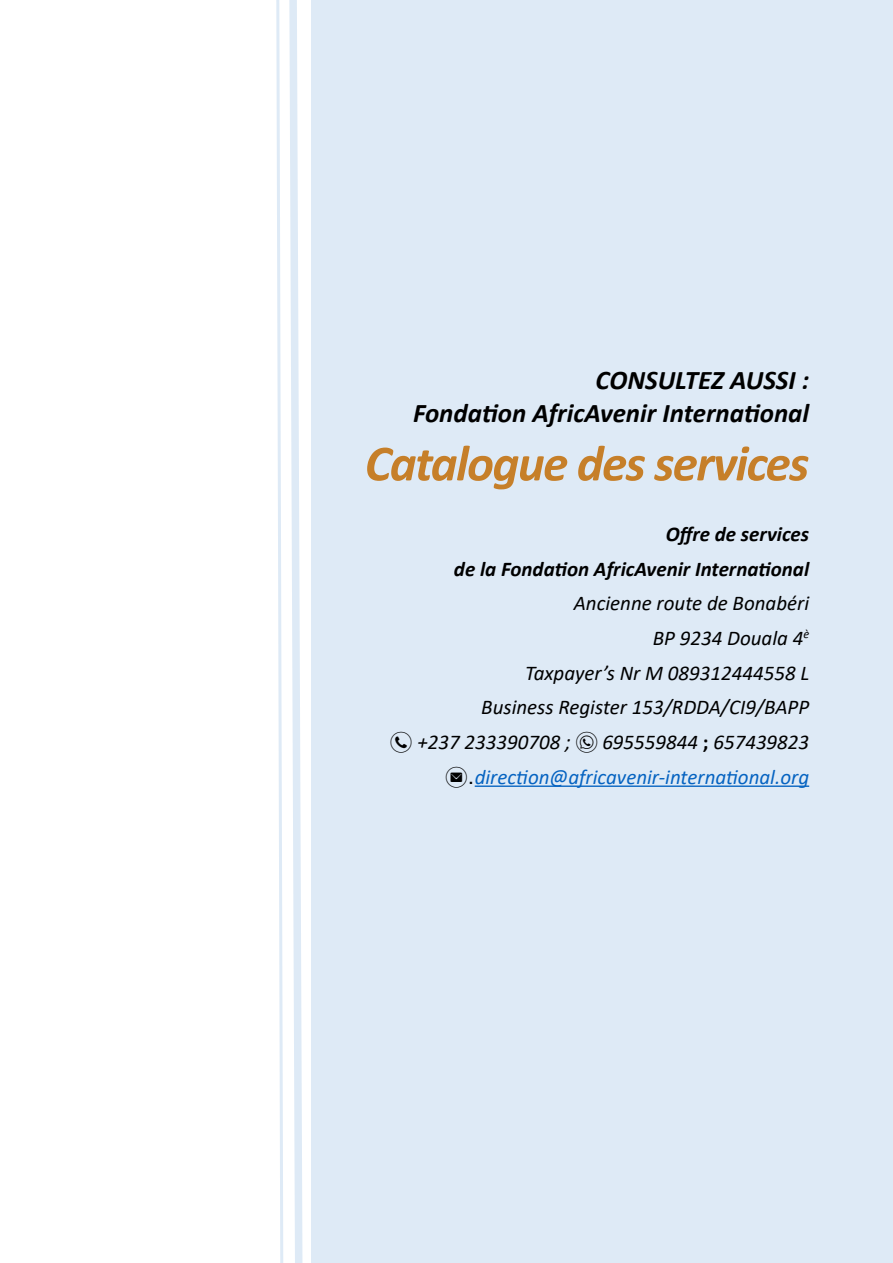
<style>
.page{position:relative;width:893px;height:1263px;background:#fff}
.page>*{position:absolute;margin:0;border:0;box-sizing:border-box;transform-origin:0 0}
.t1{font:italic 700 51px "Calibri";letter-spacing:-.03em;color:#c67f29}
.t2{font:italic 700 27px "Calibri";color:#000}
.t3{font:italic 21px "Calibri";color:#000}
.t4{font:italic 700 21px "Calibri";color:#000}
.t5{font:italic 21px "Calibri";color:#0563c1}
.s1{font-family:"typeecon";font-style:normal}
.s2{font-weight:700;font-style:normal}
.s3{font-family:"typeecon";font-style:normal;color:#000}
</style>
<div class="page">
<div style="left:311px;top:0;width:582px;height:1263px;background:#deeaf6"></div>
<svg style="left:276px;top:0;width:27px;height:1263px"></svg>
<hr style="left:475px;top:785px;width:334px;height:2px;background:#0563c1">
<p class="t2" style="left:596px;top:361px;width:215px">CONSULTEZ AUSSI :</p>
<p class="t2" style="left:413px;top:394px;width:398px">Fondation AfricAvenir International</p>
<p class="t1" style="left:365px;top:427px;width:446px">Catalogue des services</p>
<p class="t4" style="left:666px;top:519px;width:145px">Offre de services</p>
<p class="t4" style="left:454px;top:554px;width:357px">de la Fondation AfricAvenir International</p>
<p class="t3" style="left:574px;top:589px;width:237px">Ancienne route de Bonabéri</p>
<p class="t3" style="left:653px;top:624px;width:158px">BP 9234 Douala 4<sup>è</sup></p>
<p class="t3" style="left:525px;top:658px;width:285px">Taxpayer’s Nr M 089312444558 L</p>
<p class="t3" style="left:481px;top:693px;width:329px">Business Register 153/RDDA/CI9/BAPP</p>
<p class="t3" style="left:390px;top:728px;width:421px"><span class="s1">N</span> +237 233390708 ; <span class="s1">W</span> 695559844 <span class="s2">;</span> 657439823</p>
<p class="t5" style="left:445px;top:762px;width:365px"><span class="s3">E.</span> direction@africavenir-international.org</p>
</div>
